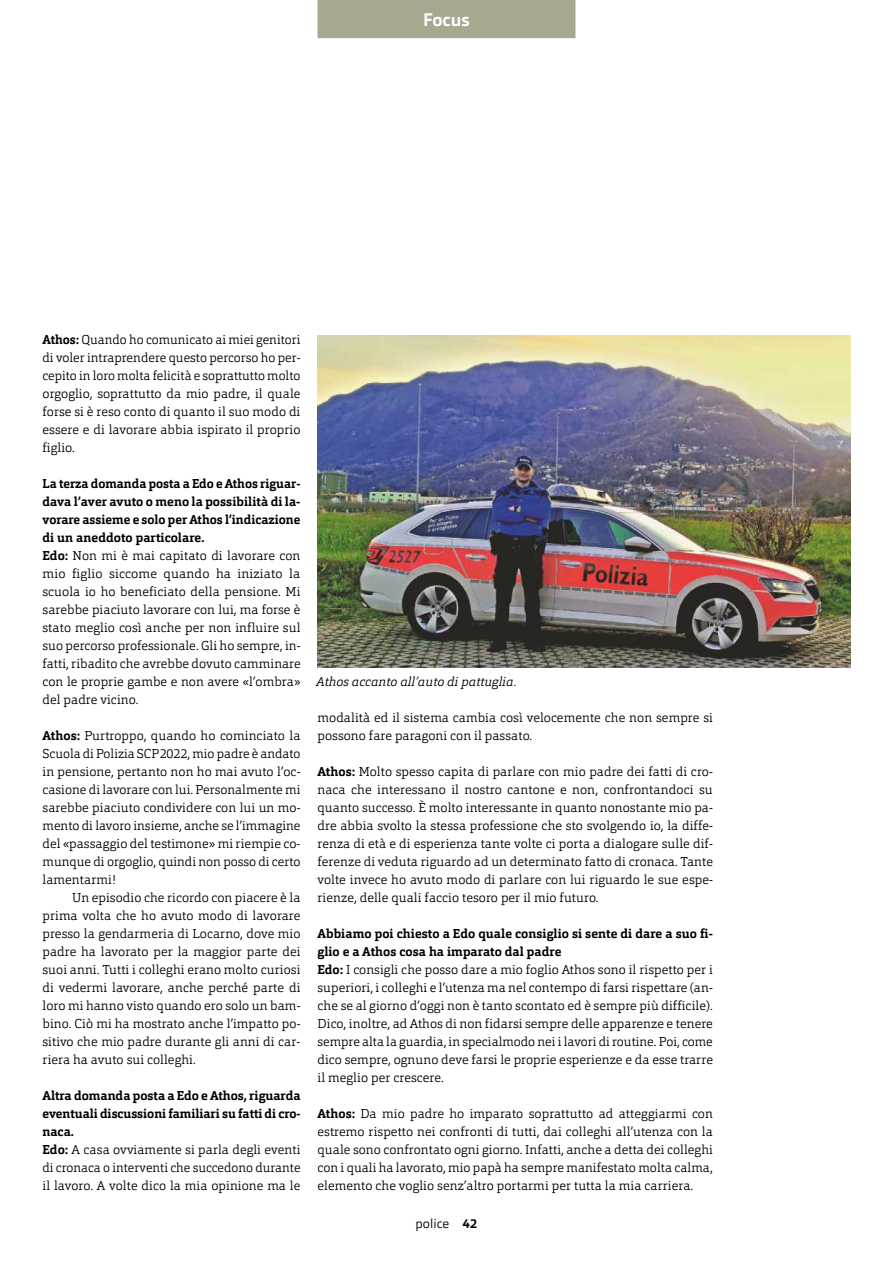
<style>
.page{position:relative;width:893px;height:1263px;background:#fff}
.page>*{position:absolute;margin:0;border:0;box-sizing:border-box;transform-origin:0 0}
.t1{font:700 18px "Orgon";color:#fff}
.t2{font:300 12.75px/18px "Orgon Slab";letter-spacing:.005em;color:#000;text-align:justify}
.t3{font:italic 300 12.75px "Orgon Slab";letter-spacing:.005em;color:#000}
.t4{font:300 12.75px "Orgon";letter-spacing:.005em;color:#000}
.s1{font-weight:700}
</style>
<div class="page">
<img style="left:317px;top:336px;width:533px;height:332px">
<div style="left:317px;top:0;width:258px;height:38px;background:#a8a891"></div>
<h1 class="t1" style="left:423px;top:8px;width:48px">Focus</h1>
<p class="t2" style="left:43px;top:330px;width:260px"><span class="s1">Athos:</span> Quando ho comunicato ai miei genitori di voler intraprendere questo percorso ho per&shy;cepito in loro molta felicità e soprattutto molto orgoglio, soprattutto da mio padre, il quale forse si è reso conto di quanto il suo modo di essere e di lavorare abbia ispirato il proprio figlio.</p>
<p class="t2" style="left:43px;top:474px;width:260px;text-align:left"><span class="s1">La terza domanda posta a Edo e Athos riguar&shy;dava l’aver avuto o meno la possibilità di la&shy;vorare assieme e solo per Athos l’indicazione di un aneddoto particolare.<br>Edo:</span> Non mi è mai capitato di lavorare con mio figlio siccome quando ha iniziato la scuola io ho beneficiato della pensione. Mi sarebbe piaciuto lavorare con lui, ma forse è stato meglio così anche per non influire sul suo percorso professionale. Gli ho sempre, in&shy;fatti, ribadito che avrebbe dovuto camminare con le proprie gambe e non avere «l’ombra» del padre vicino.</p>
<p class="t2" style="left:43px;top:726px;width:260px"><span class="s1">Athos:</span> Purtroppo, quando ho cominciato la Scuola di Polizia SCP2022, mio padre è andato in pensione, pertanto non ho mai avuto l’oc&shy;casione di lavorare con lui. Personalmente mi sarebbe piaciuto condividere con lui un mo&shy;mento di lavoro insieme, anche se l’immagine del «passaggio del testimone» mi riempie co&shy;munque di orgoglio, quindi non posso di certo lamentarmi!</p>
<p class="t2" style="left:43px;top:888px;width:259px;text-indent:30px">Un episodio che ricordo con piacere è la prima volta che ho avuto modo di lavorare presso la gendarmeria di Locarno, dove mio padre ha lavorato per la maggior parte dei suoi anni. Tutti i colleghi erano molto curiosi di vedermi lavorare, anche perché parte di loro mi hanno visto quando ero solo un bam&shy;bino. Ciò mi ha mostrato anche l’impatto po&shy;sitivo che mio padre durante gli anni di car&shy;riera ha avuto sui colleghi.</p>
<p class="t2" style="left:43px;top:1086px;width:260px;text-align:left"><span class="s1">Altra domanda posta a Edo e Athos, riguarda eventuali discussioni familiari su fatti di cro&shy;naca.<br>Edo:</span> A casa ovviamente si parla degli eventi di cronaca o interventi che succedono durante il lavoro. A volte dico la mia opinione ma le</p>
<p class="t3" style="left:316px;top:673px;width:202px">Athos accanto all’auto di pattuglia.</p>
<p class="t2" style="left:317px;top:708px;width:397px">modalità ed il sistema cambia così velocemente che non sempre si possono fare paragoni con il passato.</p>
<p class="t2" style="left:317px;top:762px;width:397px"><span class="s1">Athos:</span> Molto spesso capita di parlare con mio padre dei fatti di cro&shy;naca che interessano il nostro cantone e non, confrontandoci su quanto successo. È molto interessante in quanto nonostante mio pa&shy;dre abbia svolto la stessa professione che sto svolgendo io, la diffe&shy;renza di età e di esperienza tante volte ci porta a dialogare sulle dif&shy;ferenze di veduta riguardo ad un determinato fatto di cronaca. Tante volte invece ho avuto modo di parlare con lui riguardo le sue espe&shy;rienze, delle quali faccio tesoro per il mio futuro.</p>
<p class="t2" style="left:317px;top:924px;width:397px;text-align:left"><span class="s1">Abbiamo poi chiesto a Edo quale consiglio si sente di dare a suo fi&shy;glio e a Athos cosa ha imparato dal padre<br>Edo:</span> I consigli che posso dare a mio foglio Athos sono il rispetto per i superiori, i colleghi e l’utenza ma nel contempo di farsi rispettare (an&shy;che se al giorno d’oggi non è tanto scontato ed è sempre più difficile).<br>Dico, inoltre, ad Athos di non fidarsi sempre delle apparenze e tenere sempre alta la guardia, in specialmodo nei i lavori di routine. Poi, come dico sempre, ognuno deve farsi le proprie esperienze e da esse trarre il meglio per crescere.</p>
<p class="t2" style="left:317px;top:1104px;width:397px"><span class="s1">Athos:</span> Da mio padre ho imparato soprattutto ad atteggiarmi con estremo rispetto nei confronti di tutti, dai colleghi all’utenza con la quale sono confrontato ogni giorno. Infatti, anche a detta dei colleghi con i quali ha lavorato, mio papà ha sempre manifestato molta calma, elemento che voglio senz’altro portarmi per tutta la mia carriera.</p>
<p class="t4" style="left:416px;top:1215px;width:63px">police <span class="s1">42</span></p>
</div>
